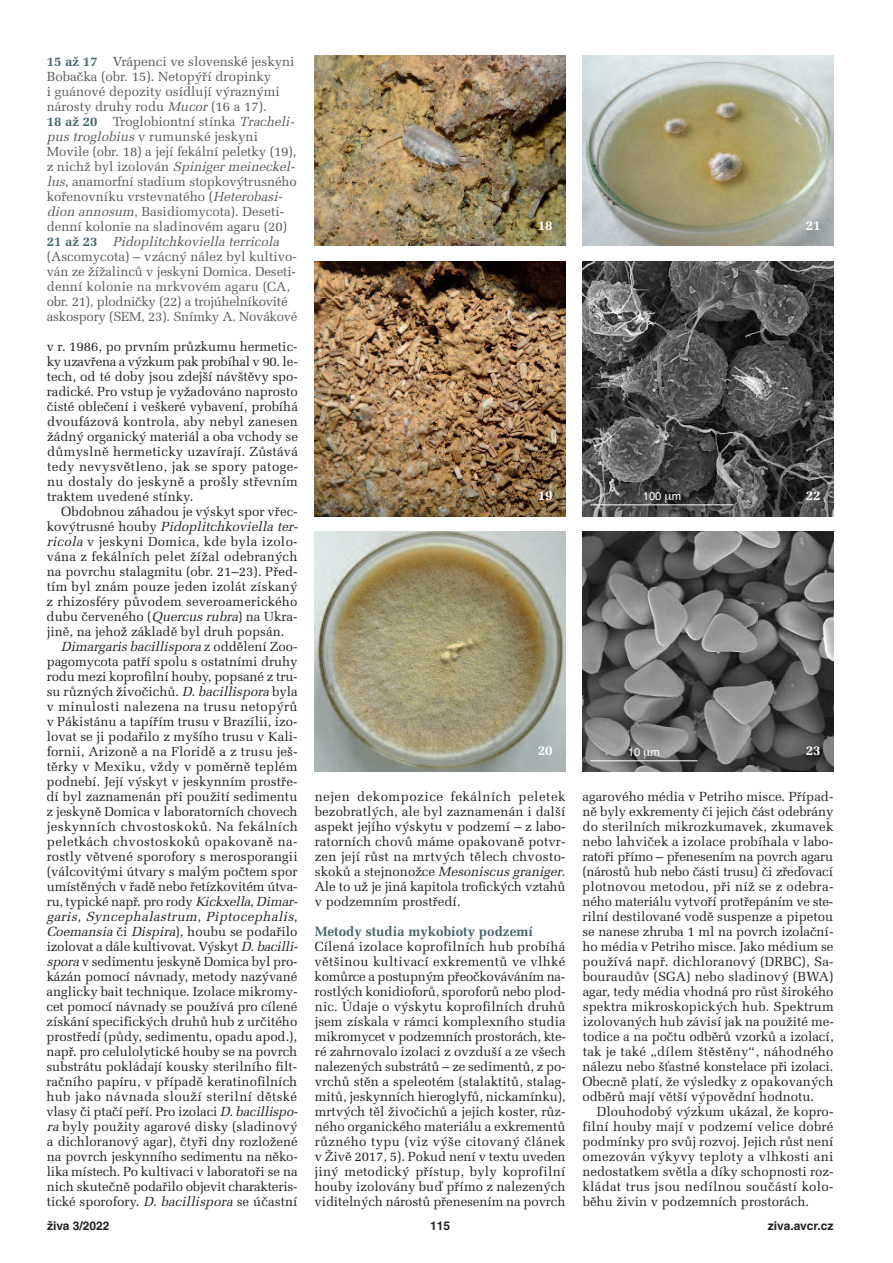
<style>
.page{position:relative;width:893px;height:1263px;background:#fff}
.page>*{position:absolute;margin:0;border:0;box-sizing:border-box;transform-origin:0 0}
.t1{font:700 13.5px "Melior CE";color:#43656c}
.t2{font:700 13.5px "Melior CE";color:#fff}
.t3{font:13.2px/15px "Melior CE";color:#231f20;text-align:justify}
.t4{font:13.2px/15px "Melior CE";color:#57585a}
.t5{font:700 12px "Helvetica CE";color:#231f20}
.t6{font:11.25px "Helvetica CE";color:#fff}
.s1{font-weight:700;color:#43656c}
.s2{font-style:italic}
</style>
<div class="page">
<img style="left:315px;top:55px;width:251px;height:191px">
<img style="left:315px;top:261px;width:251px;height:255px">
<img style="left:583px;top:261px;width:250px;height:255px">
<img style="left:315px;top:531px;width:251px;height:240px">
<img style="left:583px;top:532px;width:250px;height:239px">
<img style="left:583px;top:55px;width:250px;height:191px">
<hr style="left:590px;top:760px;width:107px;height:1px;background:#fff">
<hr style="left:590px;top:504px;width:144px;height:1px;background:#fff">
<svg style="left:644px;top:750px;width:6px;height:8px"></svg>
<svg style="left:665px;top:494px;width:7px;height:8px"></svg>
<p class="t4" style="left:47px;top:56px;width:252px"><span class="s1">15 až 17</span> Vrápenci ve slovenské jeskyni Bobačka (obr. 15). Netopýří dropinky<br>i guánové depozity osídlují výraznými nárosty druhy rodu <span class="s2">Mucor</span> (16 a 17).<br><span class="s1">18 až 20</span> Troglobiontní stínka <span class="s2">Tracheli&shy;pus troglobius</span>v rumunské jeskyni Movile (obr. 18) a její fekální peletky (19), z nichž byl izolován <span class="s2">Spiniger meineckel&shy;lus</span>, anamorfní stadium stopkovýtrusného kořenovníku vrstevnatého (<span class="s2">Heterobasi&shy;dion annosum</span>, Basidiomycota). Deseti - denní kolonie na sladinovém agaru (20)<br><span class="s1">2 1 a ž 2 3</span> <span class="s2">Pidoplitchkoviella terricola </span>(Ascomycota) – vzácný nález byl kultivo&shy;ván ze žížalinců v jeskyni Domica. Deseti - denní kolonie na mrkvovém agaru (CA, obr. 21), plodničky (22) a trojúhelníkovité askospory (SEM, 23). Snímky A. Novákové</p>
<p class="t3" style="left:47px;top:341px;width:253px">v r. 1986, po prvním průzkumu hermetic&shy;ky uzavřena a výzkum pak probíhal v 90. le - tech, od té doby jsou zdejší návštěvy spo&shy;radické. Pro vstup je vyžadováno naprosto čisté oblečení i veškeré vybavení, probíhá dvoufázová kontrola, aby nebyl zanesen žádný organický materiál a oba vchody se důmyslně hermeticky uzavírají. Zůstává tedy nevysvětleno, jak se spory patoge&shy;nu dostaly do jeskyně a prošly střevním traktem uvedené stínky.</p>
<p class="t3" style="left:47px;top:506px;width:255px;text-align:left;text-indent:15px">Obdobnou záhadou je výskyt spor vřec&shy;k o v ý t r u s n é h o u b y <span class="s2">Pidoplitchkoviella ter&shy;ricola</span>v jeskyni Domica, kde byla izolo - vána z fekálních pelet žížal odebraných na povrchu stalagmitu (obr. 21–23). Před&shy;tím byl znám pouze jeden izolát získaný z rhizosféry původem severoamerického dubu červeného (<span class="s2">Quercus rubra</span>) na Ukra&shy;jině, na jehož základě byl druh popsán.</p>
<p class="t3" style="left:46px;top:641px;width:255px;text-align:left;text-indent:15px"><span class="s2">Dimargaris bacillispora</span> z o d d ě l e n í Z o o - pagomycota patří spolu s ostatními druhy rodu mezi koprofilní houby, popsané z tru&shy;su různých živočichů. <span class="s2">D.bacillispora</span>byla v minulosti nalezena na trusu netopýrů v Pákistánu a tapířím trusu v Brazílii, izo&shy;lovat se ji podařilo z myšího trusu v Kali&shy;fornii, Arizoně a na Floridě a z trusu ješ&shy;těrky v Mexiku, vždy v poměrně teplém podnebí. Její výskyt v jeskynním prostře&shy;dí byl zaznamenán při použití sedimentu z jeskyně Domica v laboratorních chovech jeskynních chvostoskoků. Na fekálních peletkách chvostoskoků opakovaně na - rostly větvené sporofory s merosporangii (válcovitými útvary s malým počtem spor umístěných v řadě nebo řetízkovitém útva&shy;ru, typické např. pro rody <span class="s2">Kickxella</span>, <span class="s2">Dimar&shy;garis</span>, <span class="s2">Syncephalastrum</span>, <span class="s2">Piptocephalis</span>, <span class="s2">Coemansia</span> či <span class="s2">Dispira</span>), houbu se podařilo izolovat a dále kultivovat. Výskyt <span class="s2">D.bacilli&shy;spora</span>v sedimentu jeskyně Domica byl pro&shy;kázán pomocí návnady, metody nazývané anglicky bait technique. Izolace mikromy&shy;cet pomocí návnady se používá pro cílené získání specifických druhů hub z určitého prostředí (půdy, sedimentu, opadu apod.), např. pro celulolytické houby se na povrch substrátu pokládají kousky sterilního filt&shy;račního papíru, v případě keratinofilních hub jako návnada slouží sterilní dětské vlasy či ptačí peří. Pro izolaci <span class="s2">D.bacillispo - ra</span>byly použity agarové disky (sladinový a dichloranový agar), čtyři dny rozložené na povrch jeskynního sedimentu na něko&shy;lika místech. Po kultivaci v laboratoři se na nich skutečně podařilo objevit charakteris&shy;tické sporofory. <span class="s2">D. bacillispora</span> se účastní</p>
<p class="t2" style="left:538px;top:220px;width:17px">18</p>
<p class="t2" style="left:806px;top:221px;width:17px">21</p>
<p class="t2" style="left:538px;top:491px;width:17px">19</p>
<p class="t2" style="left:806px;top:491px;width:17px">22</p>
<p class="t6" style="left:643px;top:492px;width:40px">100 m</p>
<p class="t2" style="left:538px;top:746px;width:17px">20</p>
<p class="t2" style="left:806px;top:746px;width:17px">23</p>
<p class="t6" style="left:628px;top:748px;width:34px">10 m</p>
<p class="t3" style="left:315px;top:791px;width:253px">nejen dekompozice fekálních peletek bezobratlých, ale byl zaznamenán i další aspekt jejího výskytu v podzemí – z labo&shy;ratorních chovů máme opakovaně potvr&shy;zen její růst na mrtvých tělech chvosto&shy;s k o ků a s t e j n o n o ž c e <span class="s2">Mesoniscus graniger</span>.<br>Ale to už je jiná kapitola trofických vztahů v podzemním prostředí.</p>
<p class="t1" style="left:315px;top:927px;width:220px">Metody studia mykobioty podzemí</p>
<p class="t3" style="left:315px;top:941px;width:253px">Cílená izolace koprofilních hub probíhá většinou kultivací exkrementů ve vlhké komůrce a postupným přeočkováváním na - rostlých konidioforů, sporoforů nebo plod&shy;nic. Údaje o výskytu koprofilních druhů jsem získala v rámci komplexního studia mikromycet v podzemních prostorách, kte&shy;ré zahrnovalo izolaci z ovzduší a ze všech nalezených substrátů – ze sedimentů, z po - vrchů stěn a speleotém (stalaktitů, stalag&shy;mitů, jeskynních hieroglyfů, nickamínku), mrtvých těl živočichů a jejich koster, růz&shy;ného organického materiálu a exkrementů různého typu (viz výše citovaný článek v Živě 2017, 5). Pokud není v textu uveden jiný metodický přístup, byly kopro filní houby izolovány buď přímo z nalezených viditelných nárostů přenesením na povrch</p>
<p class="t3" style="left:582px;top:791px;width:253px">agarového média v Petriho misce. Případ&shy;ně byly exkrementy či jejich část odebrány do sterilních mikrozkumavek, zkumavek nebo lahviček a izolace probíhala v labo&shy;ratoři přímo – přenesením na povrch agaru (nárostů hub nebo části trusu) či zřeďovací plotnovou metodou, při níž se z odebra&shy;ného materiálu vytvoří protřepáním ve ste&shy;rilní destilované vodě suspenze a pipetou se nanese zhruba 1 ml na povrch izolační&shy;ho média v Petriho misce. Jako médium se používá např. dichloranový (DRBC), Sa - bouraudův (SGA) nebo sladinový (BWA) agar, tedy média vhodná pro růst širokého spektra mikroskopických hub. Spektrum izolovaných hub závisí jak na použité me - todice a na počtu odběrů vzorků a izolací, tak je také „dílem štěstěny“, náhodného nálezu nebo šťastné konstelace při izolaci.<br>Obecně platí, že výsledky z opakovaných odběrů mají větší výpovědní hodnotu.</p>
<p class="t3" style="left:582px;top:1106px;width:253px;text-indent:14px">Dlouhodobý výzkum ukázal, že kopro&shy;filní houby mají v podzemí velice dobré podmínky pro svůj rozvoj. Jejich růst není omezován výkyvy teploty a vlhkosti ani nedostatkem světla a díky schopnosti roz&shy;kládat trus jsou nedílnou součástí kolo&shy;běhu živin v podzemních prostorách.</p>
<p class="t5" style="left:47px;top:1221px;width:64px">živa 3/2022</p>
<p class="t5" style="left:430px;top:1221px;width:22px">115</p>
<p class="t5" style="left:768px;top:1221px;width:67px">ziva.avcr.cz</p>
</div>
